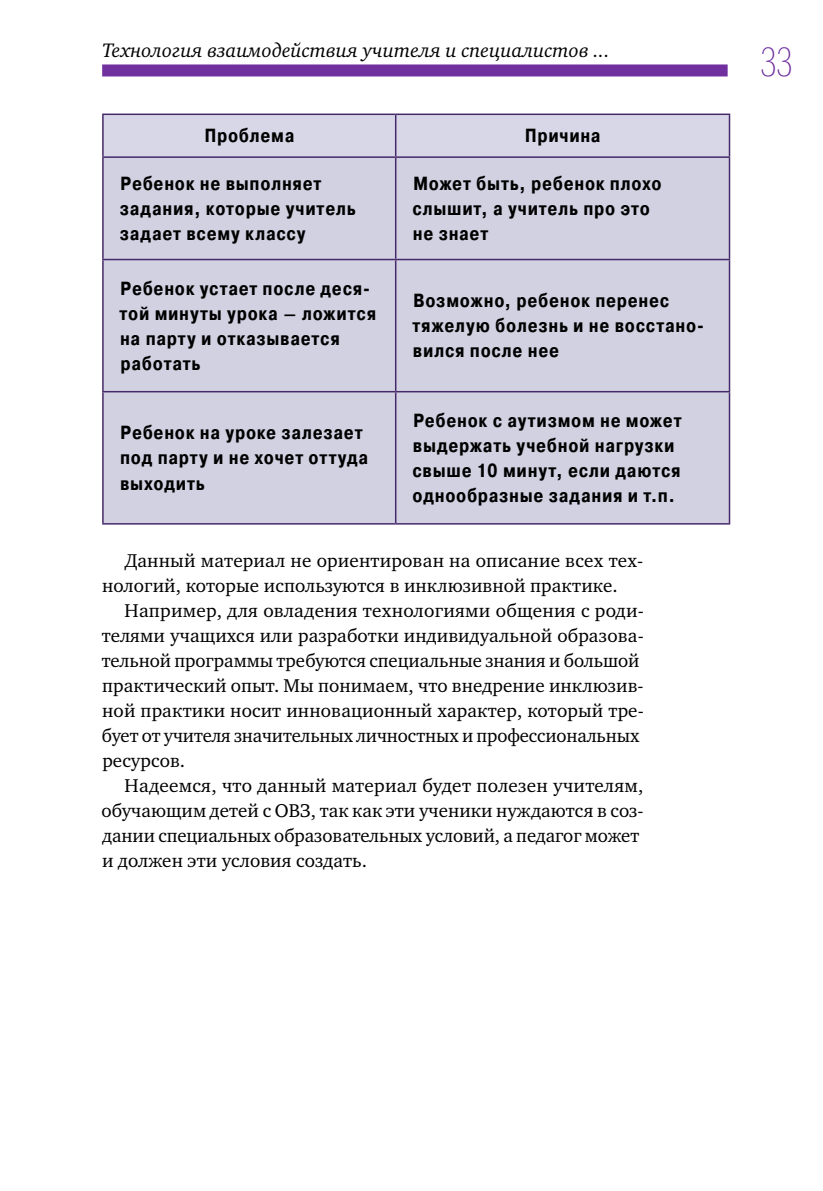
<style>
.page{position:relative;width:823px;height:1191px;background:#fff}
.page>*{position:absolute;margin:0;border:0;box-sizing:border-box;transform-origin:0 0}
.t1{font:100 40px "Helios Cond";color:#7030a0}
.t2{font:italic 20px "Charter ITC";color:#000}
.t3{font:19px/25px "Charter ITC";letter-spacing:.005em;color:#000}
.t4{font:700 19px/25px "Pragmatica Cond";letter-spacing:.04em;color:#000}
</style>
<div class="page">
<div style="left:102px;top:64px;width:625px;height:12px;background:#7030a0"></div>
<div style="left:104px;top:115px;width:624px;height:41px;background:#d8d7e7"></div>
<div style="left:104px;top:158px;width:624px;height:365px;background:#d2d1e2"></div>
<hr style="left:102px;top:114px;width:293px;height:1px;background:#45296a">
<hr style="left:102px;top:115px;width:2px;height:41px;background:#45296a">
<hr style="left:395px;top:114px;width:334px;height:1px;background:#45296a">
<hr style="left:395px;top:115px;width:1px;height:41px;background:#45296a">
<hr style="left:728px;top:115px;width:1px;height:41px;background:#45296a">
<hr style="left:102px;top:156px;width:293px;height:2px;background:#45296a">
<hr style="left:102px;top:158px;width:2px;height:101px;background:#45296a">
<hr style="left:395px;top:156px;width:334px;height:2px;background:#45296a">
<hr style="left:395px;top:158px;width:1px;height:101px;background:#45296a">
<hr style="left:728px;top:158px;width:1px;height:101px;background:#45296a">
<hr style="left:102px;top:259px;width:293px;height:1px;background:#45296a">
<hr style="left:102px;top:260px;width:2px;height:131px;background:#45296a">
<hr style="left:395px;top:259px;width:334px;height:1px;background:#45296a">
<hr style="left:395px;top:260px;width:1px;height:131px;background:#45296a">
<hr style="left:728px;top:260px;width:1px;height:131px;background:#45296a">
<hr style="left:102px;top:391px;width:293px;height:1px;background:#45296a">
<hr style="left:102px;top:392px;width:2px;height:131px;background:#45296a">
<hr style="left:395px;top:391px;width:334px;height:1px;background:#45296a">
<hr style="left:395px;top:392px;width:1px;height:131px;background:#45296a">
<hr style="left:728px;top:392px;width:1px;height:131px;background:#45296a">
<hr style="left:102px;top:523px;width:293px;height:1px;background:#45296a">
<hr style="left:395px;top:523px;width:334px;height:1px;background:#45296a">
<p class="t2" style="left:102px;top:38px;width:509px">Технология взаимодействия учителя и специалистов ...</p>
<p class="t4" style="left:204px;top:124px;width:92px">Проблема</p>
<p class="t4" style="left:524px;top:124px;width:77px">Причина</p>
<p class="t4" style="left:120px;top:172px;width:237px">Ребенок не выполняет задания, которые учитель задает всему классу</p>
<p class="t4" style="left:412px;top:172px;width:250px">Может быть, ребенок плохо слышит, а учитель про это не знает</p>
<p class="t4" style="left:119px;top:277px;width:258px">Ребенок устает после деся&shy;той минуты урока – ложится на парту и отказывается работать</p>
<p class="t4" style="left:412px;top:289px;width:293px">Возможно, ребенок перенес тяжелую болезнь и не восстано&shy;вился после нее</p>
<p class="t4" style="left:120px;top:421px;width:250px">Ребенок на уроке залезает под парту и не хочет оттуда выходить</p>
<p class="t4" style="left:412px;top:409px;width:270px">Ребенок с аутизмом не может выдержать учебной нагрузки свыше 10 минут, если даются однообразные задания и т.п.</p>
<p class="t3" style="left:102px;top:547px;width:542px;text-indent:22px">Данный материал не ориентирован на описание всех тех&shy;нологий, которые используются в инклюзивной практике.</p>
<p class="t3" style="left:102px;top:597px;width:543px;text-indent:23px">Например, для овладения технологиями общения с роди&shy;телями учащихся или разработки индивидуальной образова&shy;тельной программы требуются специальные знания и большой практический опыт. Мы понимаем, что внедрение инклюзив&shy;ной практики носит инновационный характер, который тре&shy;бует от учителя значительных личностных и профессиональных ресурсов.</p>
<p class="t3" style="left:101px;top:772px;width:543px;text-indent:23px">Надеемся, что данный материал будет полезен учителям, обучающим детей с ОВЗ, так как эти ученики нуждаются в соз&shy;дании специальных образовательных условий, а педагог может и должен эти условия создать.</p>
<h1 class="t1" style="left:760px;top:38px;width:34px">33</h1>
</div>
